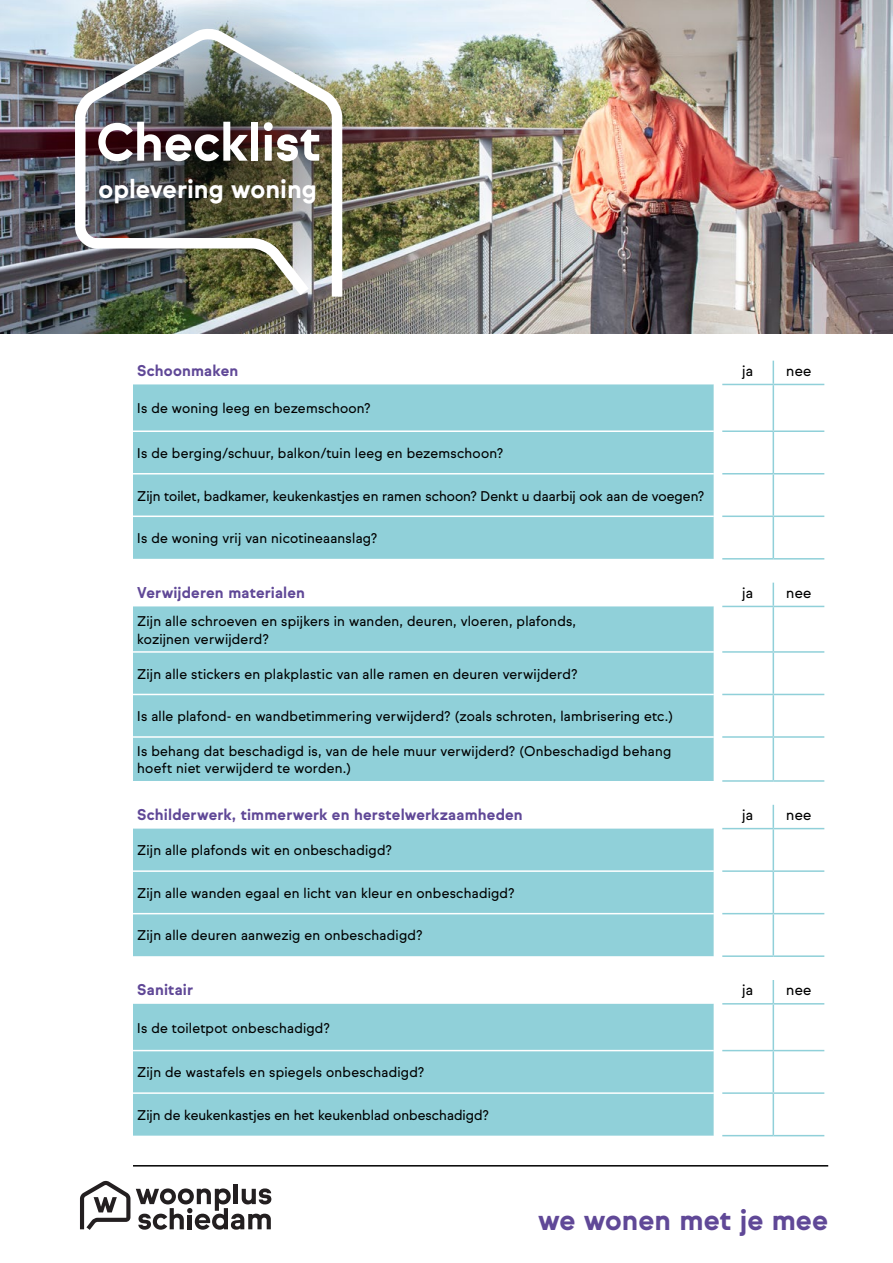
<style>
.page{position:relative;width:893px;height:1263px;background:#fff}
.page>*{position:absolute;margin:0;border:0;box-sizing:border-box;transform-origin:0 0}
.Kop{font:700 51.15px "Sul Sans";color:#fff}
.Kop-2{font:700 28.05px "Sul Sans";color:#604897}
.t1{font:700 25.2px "Sul Sans";color:#fff}
.Tussenkop{font:700 15px "Sul Sans";letter-spacing:.01em;color:#604897}
.Plat{font:14.25px "Sul Sans";letter-spacing:.015em;color:#000}
.Plat-2{font:13.5px/18px "Sul Sans";letter-spacing:.015em;color:#000}
</style>
<div class="page">
<img style="left:0;top:0;width:893px;height:333px">
<img style="left:0;top:0;width:607px;height:325px">
<hr style="left:234px;top:1184px;width:4px;height:20px;background:#231f20">
<svg style="left:136px;top:1188px;width:135px;height:42px"></svg>
<svg style="left:80px;top:1181px;width:50px;height:49px"></svg>
<hr style="left:133px;top:1165px;width:695px;height:1px;background:#000">
<img style="left:70px;top:19px;width:278px;height:288px">
<svg style="left:133px;top:384px;width:581px;height:752px;fill:#90d0d9"></svg>
<svg style="left:722px;top:385px;width:102px;height:750px"></svg>
<hr style="left:133px;top:430px;width:581px;height:2px;background:#fff">
<hr style="left:133px;top:473px;width:581px;height:1px;background:#fff">
<hr style="left:133px;top:515px;width:581px;height:2px;background:#fff">
<hr style="left:133px;top:651px;width:581px;height:2px;background:#fff">
<hr style="left:133px;top:694px;width:581px;height:1px;background:#fff">
<hr style="left:133px;top:736px;width:581px;height:2px;background:#fff">
<hr style="left:133px;top:870px;width:581px;height:2px;background:#fff">
<hr style="left:133px;top:913px;width:581px;height:1px;background:#fff">
<hr style="left:133px;top:1050px;width:581px;height:1px;background:#fff">
<hr style="left:133px;top:1092px;width:581px;height:2px;background:#fff">
<hr style="left:773px;top:385px;width:1px;height:45px;background:#90d0d9">
<hr style="left:773px;top:1004px;width:1px;height:46px;background:#90d0d9">
<hr style="left:722px;top:430px;width:51px;height:2px;background:#90d0d9">
<hr style="left:773px;top:430px;width:51px;height:2px;background:#90d0d9">
<hr style="left:773px;top:432px;width:1px;height:41px;background:#90d0d9">
<hr style="left:722px;top:515px;width:51px;height:2px;background:#90d0d9">
<hr style="left:773px;top:515px;width:51px;height:2px;background:#90d0d9">
<hr style="left:773px;top:517px;width:1px;height:41px;background:#90d0d9">
<hr style="left:722px;top:651px;width:51px;height:2px;background:#90d0d9">
<hr style="left:773px;top:651px;width:51px;height:2px;background:#90d0d9">
<hr style="left:773px;top:653px;width:1px;height:41px;background:#90d0d9">
<hr style="left:722px;top:736px;width:51px;height:2px;background:#90d0d9">
<hr style="left:773px;top:736px;width:51px;height:2px;background:#90d0d9">
<hr style="left:773px;top:738px;width:1px;height:42px;background:#90d0d9">
<hr style="left:722px;top:870px;width:51px;height:2px;background:#90d0d9">
<hr style="left:773px;top:870px;width:51px;height:2px;background:#90d0d9">
<hr style="left:773px;top:872px;width:1px;height:41px;background:#90d0d9">
<hr style="left:722px;top:1050px;width:51px;height:1px;background:#90d0d9">
<hr style="left:773px;top:1050px;width:51px;height:1px;background:#90d0d9">
<hr style="left:773px;top:1051px;width:1px;height:41px;background:#90d0d9">
<hr style="left:722px;top:384px;width:51px;height:1px;background:#90d0d9">
<hr style="left:773px;top:384px;width:51px;height:1px;background:#90d0d9">
<hr style="left:722px;top:473px;width:51px;height:1px;background:#90d0d9">
<hr style="left:773px;top:473px;width:51px;height:1px;background:#90d0d9">
<hr style="left:773px;top:474px;width:1px;height:41px;background:#90d0d9">
<hr style="left:722px;top:558px;width:51px;height:1px;background:#90d0d9">
<hr style="left:773px;top:558px;width:51px;height:1px;background:#90d0d9">
<hr style="left:722px;top:606px;width:51px;height:1px;background:#90d0d9">
<hr style="left:773px;top:606px;width:51px;height:1px;background:#90d0d9">
<hr style="left:773px;top:607px;width:1px;height:44px;background:#90d0d9">
<hr style="left:722px;top:694px;width:51px;height:1px;background:#90d0d9">
<hr style="left:773px;top:694px;width:51px;height:1px;background:#90d0d9">
<hr style="left:773px;top:695px;width:1px;height:41px;background:#90d0d9">
<hr style="left:722px;top:828px;width:51px;height:1px;background:#90d0d9">
<hr style="left:773px;top:828px;width:51px;height:1px;background:#90d0d9">
<hr style="left:773px;top:829px;width:1px;height:41px;background:#90d0d9">
<hr style="left:722px;top:913px;width:51px;height:1px;background:#90d0d9">
<hr style="left:773px;top:913px;width:51px;height:1px;background:#90d0d9">
<hr style="left:773px;top:914px;width:1px;height:41px;background:#90d0d9">
<hr style="left:722px;top:955px;width:51px;height:2px;background:#90d0d9">
<hr style="left:773px;top:955px;width:51px;height:2px;background:#90d0d9">
<hr style="left:722px;top:1003px;width:51px;height:1px;background:#90d0d9">
<hr style="left:773px;top:1003px;width:51px;height:1px;background:#90d0d9">
<hr style="left:722px;top:1092px;width:51px;height:2px;background:#90d0d9">
<hr style="left:773px;top:1092px;width:51px;height:2px;background:#90d0d9">
<hr style="left:773px;top:1094px;width:1px;height:41px;background:#90d0d9">
<hr style="left:722px;top:1135px;width:51px;height:1px;background:#90d0d9">
<hr style="left:773px;top:1135px;width:51px;height:1px;background:#90d0d9">
<svg style="left:773px;top:805px;width:1px;height:23px"></svg>
<svg style="left:773px;top:980px;width:1px;height:23px"></svg>
<hr style="left:722px;top:780px;width:51px;height:2px;background:#90d0d9">
<hr style="left:773px;top:780px;width:51px;height:2px;background:#90d0d9">
<svg style="left:773px;top:583px;width:1px;height:23px"></svg>
<svg style="left:773px;top:361px;width:1px;height:23px"></svg>
<p class="Kop" style="left:96px;top:112px;width:227px">Checklist</p>
<p class="t1" style="left:98px;top:174px;width:220px">oplevering woning</p>
<p class="Tussenkop" style="left:137px;top:362px;width:103px">Schoonmaken</p>
<p class="Plat" style="left:742px;top:362px;width:13px">ja</p>
<p class="Plat" style="left:786px;top:362px;width:27px">nee</p>
<p class="Plat-2" style="left:137px;top:399px;width:235px">Is de woning leeg en bezemschoon?</p>
<p class="Plat-2" style="left:137px;top:444px;width:368px">Is de berging/schuur, balkon/tuin leeg en bezemschoon?</p>
<p class="Plat-2" style="left:137px;top:487px;width:569px">Zijn toilet, badkamer, keukenkastjes en ramen schoon? Denkt u daarbij ook aan de voegen?</p>
<p class="Plat-2" style="left:137px;top:529px;width:242px">Is de woning vrij van nicotineaanslag?</p>
<p class="Tussenkop" style="left:137px;top:584px;width:169px">Verwijderen materialen</p>
<p class="Plat" style="left:742px;top:584px;width:13px">ja</p>
<p class="Plat" style="left:786px;top:584px;width:27px">nee</p>
<p class="Plat-2" style="left:137px;top:612px;width:440px">Zijn alle schroeven en spijkers in wanden, deuren, vloeren, plafonds, kozijnen verwijderd?</p>
<p class="Plat-2" style="left:137px;top:665px;width:442px">Zijn alle stickers en plakplastic van alle ramen en deuren verwijderd?</p>
<p class="Plat-2" style="left:137px;top:707px;width:537px">Is alle plafond- en wandbetimmering verwijderd? (zoals schroten, lambrisering etc.)</p>
<p class="Plat-2" style="left:137px;top:743px;width:535px;line-height:16.5px">Is behang dat beschadigd is, van de hele muur verwijderd? (Onbeschadigd behang hoeft niet verwijderd te worden.)</p>
<p class="Tussenkop" style="left:137px;top:806px;width:387px">Schilderwerk, timmerwerk en herstelwerkzaamheden</p>
<p class="Plat" style="left:742px;top:806px;width:13px">ja</p>
<p class="Plat" style="left:786px;top:806px;width:27px">nee</p>
<p class="Plat-2" style="left:137px;top:841px;width:256px">Zijn alle plafonds wit en onbeschadigd?</p>
<p class="Plat-2" style="left:137px;top:884px;width:379px">Zijn alle wanden egaal en licht van kleur en onbeschadigd?</p>
<p class="Plat-2" style="left:137px;top:927px;width:287px">Zijn alle deuren aanwezig en onbeschadigd?</p>
<p class="Tussenkop" style="left:137px;top:981px;width:57px">Sanitair</p>
<p class="Plat" style="left:742px;top:982px;width:13px">ja</p>
<p class="Plat" style="left:786px;top:982px;width:27px">nee</p>
<p class="Plat-2" style="left:137px;top:1019px;width:194px">Is de toiletpot onbeschadigd?</p>
<p class="Plat-2" style="left:137px;top:1063px;width:289px">Zijn de wastafels en spiegels onbeschadigd?</p>
<p class="Plat-2" style="left:137px;top:1106px;width:353px">Zijn de keukenkastjes en het keukenblad onbeschadigd?</p>
<p class="Kop-2" style="left:538px;top:1203px;width:291px">we wonen met je mee</p>
</div>
